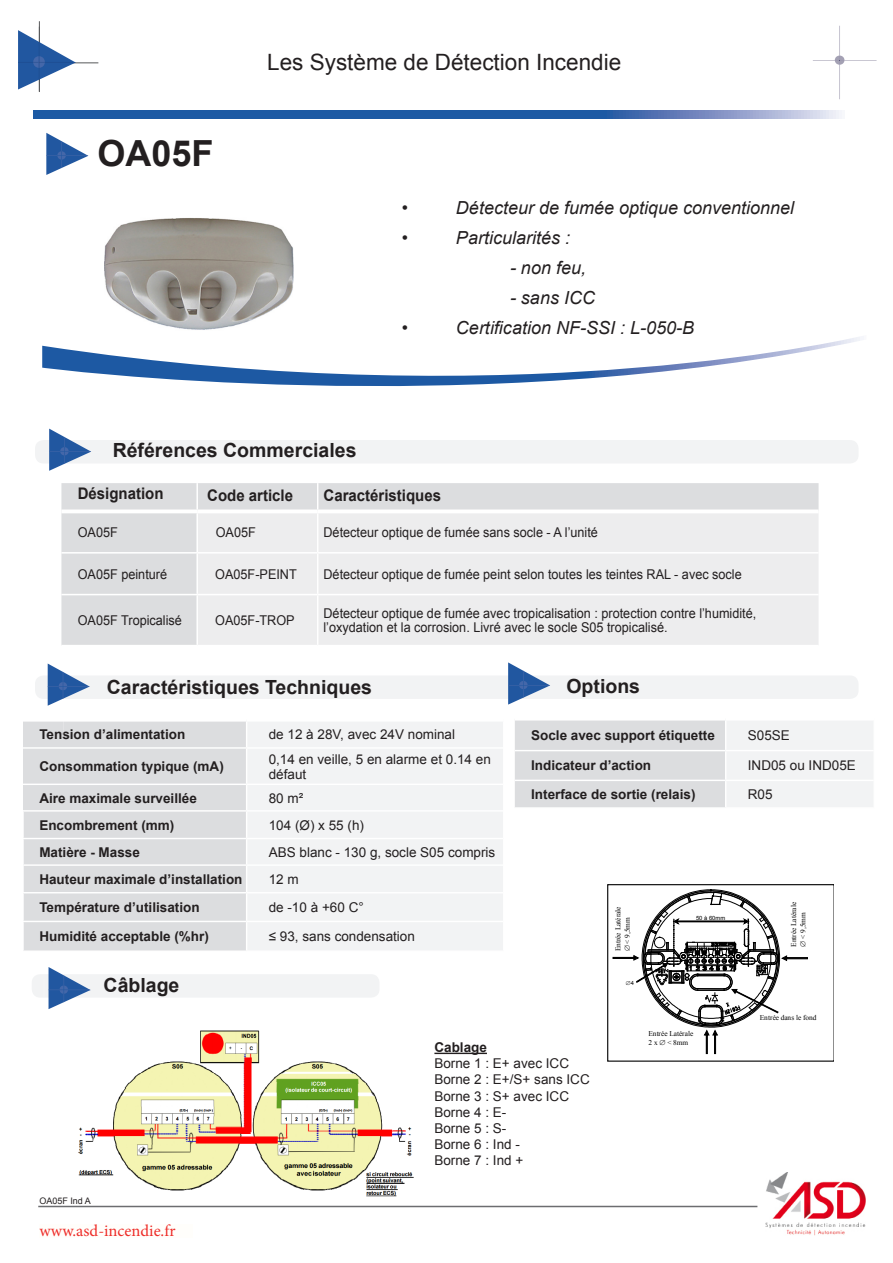
<style>
.page{position:relative;width:893px;height:1263px;background:#fff}
.page>*{position:absolute;margin:0;border:0;box-sizing:border-box;transform-origin:0 0}
.t1{font:700 36px "Arial";color:#231f20}
.t2{font:22.5px "Arial";color:#231f20}
.t3{font:700 19.5px "Arial";color:#231f20}
.t4{font:italic 18px "Arial";color:#231f20}
.t5{font:16.5px "Minion Pro";color:#ee2d29}
.t6{font:700 16.05px "Arial";color:#231f20;scale:.94 1}
.t7{font:13.5px/14.4px "Arial";color:#231f20;scale:.94 1}
.t8{font:13.5px/15px "Arial";color:#231f20}
.t9{font:700 13.5px "Arial";color:#231f20}
.t10{font:9px "Arial";color:#231f20}
.t11{font:7.35px/9.1px "Times New Roman";color:#000}
.t12{font:5.85px "Arial";color:#000}
</style>
<div class="page">
<hr style="left:39px;top:21px;width:1px;height:71px;background:#57585a">
<hr style="left:20px;top:62px;width:78px;height:1px;background:#57585a">
<svg style="left:18px;top:30px;width:58px;height:59px"></svg>
<svg style="left:34px;top:111px;width:808px;height:7px"></svg>
<svg style="left:46px;top:133px;width:42px;height:42px"></svg>
<svg style="left:813px;top:26px;width:63px;height:73px"></svg>
<div style="left:39px;top:1224px;width:153px;height:13px;background:#fffefb"></div>
<img style="left:765px;top:1172px;width:101px;height:64px">
<hr style="left:38px;top:1206px;width:719px;height:1px;background:#6c6d70">
<img style="left:104px;top:218px;width:189px;height:112px">
<div style="left:35px;top:440px;width:823px;height:23px;background:#f2f3f4;border-radius:9px"></div>
<hr style="left:45px;top:452px;width:55px;height:1px;background:#fff">
<svg style="left:42px;top:337px;width:818px;height:50px"></svg>
<div style="left:23px;top:722px;width:223px;height:228px;background:#dcdddf"></div>
<div style="left:248px;top:722px;width:255px;height:228px;background:#f2f3f4"></div>
<hr style="left:23px;top:747px;width:224px;height:2px;background:#fff">
<hr style="left:247px;top:747px;width:256px;height:2px;background:#fff">
<hr style="left:23px;top:783px;width:224px;height:2px;background:#fff">
<hr style="left:247px;top:783px;width:256px;height:2px;background:#fff">
<svg style="left:23px;top:721px;width:223px;height:1px"></svg>
<hr style="left:22px;top:810px;width:225px;height:2px;background:#fff">
<hr style="left:22px;top:812px;width:2px;height:26px;background:#fff">
<hr style="left:22px;top:838px;width:225px;height:1px;background:#fff">
<hr style="left:22px;top:839px;width:2px;height:25px;background:#fff">
<hr style="left:22px;top:864px;width:225px;height:2px;background:#fff">
<hr style="left:22px;top:866px;width:2px;height:26px;background:#fff">
<hr style="left:22px;top:892px;width:225px;height:1px;background:#fff">
<hr style="left:22px;top:893px;width:2px;height:28px;background:#fff">
<hr style="left:247px;top:892px;width:256px;height:1px;background:#fff">
<hr style="left:22px;top:921px;width:225px;height:1px;background:#fff">
<hr style="left:22px;top:922px;width:2px;height:28px;background:#fff">
<hr style="left:247px;top:921px;width:256px;height:1px;background:#fff">
<hr style="left:247px;top:810px;width:256px;height:2px;background:#fff">
<hr style="left:247px;top:838px;width:256px;height:1px;background:#fff">
<hr style="left:247px;top:864px;width:256px;height:2px;background:#fff">
<svg style="left:61px;top:483px;width:758px;height:162px"></svg>
<hr style="left:196px;top:513px;width:2px;height:39px;background:#fff">
<hr style="left:317px;top:513px;width:1px;height:39px;background:#fff">
<hr style="left:196px;top:554px;width:2px;height:40px;background:#fff">
<hr style="left:317px;top:554px;width:1px;height:40px;background:#fff">
<hr style="left:196px;top:595px;width:2px;height:50px;background:#fff">
<hr style="left:317px;top:595px;width:1px;height:50px;background:#fff">
<hr style="left:61px;top:552px;width:136px;height:2px;background:#fff">
<hr style="left:197px;top:552px;width:121px;height:2px;background:#fff">
<hr style="left:318px;top:552px;width:501px;height:2px;background:#fff">
<hr style="left:61px;top:594px;width:136px;height:1px;background:#fff">
<hr style="left:197px;top:594px;width:121px;height:1px;background:#fff">
<hr style="left:318px;top:594px;width:501px;height:1px;background:#fff">
<svg style="left:61px;top:509px;width:136px;height:4px"></svg>
<svg style="left:197px;top:509px;width:121px;height:4px"></svg>
<svg style="left:318px;top:509px;width:501px;height:4px"></svg>
<svg style="left:49px;top:429px;width:42px;height:42px"></svg>
<div style="left:35px;top:675px;width:823px;height:24px;background:#f2f3f4;border-radius:9px"></div>
<hr style="left:63px;top:680px;width:1px;height:57px;background:#fff">
<svg style="left:48px;top:663px;width:42px;height:43px"></svg>
<svg style="left:508px;top:662px;width:42px;height:43px"></svg>
<svg style="left:515px;top:720px;width:358px;height:88px"></svg>
<div style="left:32px;top:974px;width:347px;height:23px;background:#f2f3f4;border-radius:9px"></div>
<svg style="left:35px;top:967px;width:56px;height:42px"></svg>
<svg style="left:613px;top:889px;width:195px;height:165px"></svg>
<div style="left:607px;top:884px;width:227px;height:177px;border:1px solid #000"></div>
<hr style="left:434px;top:1053px;width:53px;height:1px;background:#231f20">
<img style="left:78px;top:1030px;width:336px;height:166px">
<p class="t1" style="left:97px;top:130px;width:118px">OA05F</p>
<h2 class="t2" style="left:267px;top:48px;width:355px">Les Système de Détection Incendie</h2>
<p class="t4" style="left:402px;top:196px;width:8px">•</p>
<p class="t4" style="left:456px;top:196px;width:340px">Détecteur de fumée optique conventionnel</p>
<p class="t4" style="left:402px;top:226px;width:8px">•</p>
<p class="t4" style="left:456px;top:226px;width:116px">Particularités :</p>
<p class="t4" style="left:510px;top:256px;width:78px">- non feu,</p>
<p class="t4" style="left:510px;top:286px;width:87px">- sans ICC</p>
<p class="t4" style="left:402px;top:316px;width:8px">•</p>
<p class="t4" style="left:456px;top:316px;width:240px">Certification NF-SSI : L-050-B</p>
<p class="t3" style="left:113px;top:437px;width:245px">Références Commerciales</p>
<p class="t6" style="left:78px;top:483px;width:93px">Désignation</p>
<p class="t6" style="left:207px;top:485px;width:93px">Code article</p>
<p class="t6" style="left:323px;top:485px;width:127px">Caractéristiques</p>
<p class="t7" style="left:78px;top:525px;width:44px">OA05F</p>
<p class="t7" style="left:216px;top:525px;width:44px">OA05F</p>
<p class="t7" style="left:323px;top:525px;width:293px">Détecteur optique de fumée sans socle - A l’unité</p>
<p class="t7" style="left:78px;top:567px;width:97px">OA05F peinturé</p>
<p class="t7" style="left:215px;top:567px;width:88px">OA05F-PEINT</p>
<p class="t7" style="left:323px;top:567px;width:446px">Détecteur optique de fumée peint selon toutes les teintes RAL - avec socle</p>
<p class="t7" style="left:78px;top:613px;width:112px">OA05F Tropicalisé</p>
<p class="t7" style="left:215px;top:613px;width:86px">OA05F-TROP</p>
<p class="t7" style="left:323px;top:606px;width:462px">Détecteur optique de fumée avec tropicalisation : protection contre l’humidité, l’oxydation et la corrosion. Livré avec le socle S05 tropicalisé.</p>
<p class="t3" style="left:107px;top:674px;width:267px">Caractéristiques Techniques</p>
<p class="t3" style="left:566px;top:673px;width:75px">Options</p>
<p class="t9" style="left:531px;top:726px;width:185px">Socle avec support étiquette</p>
<p class="t8" style="left:748px;top:727px;width:44px">S05SE</p>
<p class="t9" style="left:531px;top:757px;width:122px">Indicateur d’action</p>
<p class="t8" style="left:748px;top:758px;width:110px">IND05 ou IND05E</p>
<p class="t9" style="left:531px;top:785px;width:166px">Interface de sortie (relais)</p>
<p class="t8" style="left:748px;top:787px;width:26px">R05</p>
<p class="t9" style="left:39px;top:725px;width:148px">Tension d’alimentation</p>
<p class="t8" style="left:269px;top:727px;width:188px">de 12 à 28V, avec 24V nominal</p>
<p class="t9" style="left:39px;top:757px;width:186px">Consommation typique (mA)</p>
<p class="t8" style="left:269px;top:751px;width:224px">0,14 en veille, 5 en alarme et 0.14 en défaut</p>
<p class="t9" style="left:39px;top:789px;width:159px">Aire maximale surveillée</p>
<p class="t8" style="left:269px;top:790px;width:36px">80 m²</p>
<p class="t9" style="left:39px;top:816px;width:137px">Encombrement (mm)</p>
<p class="t8" style="left:269px;top:817px;width:97px">104 (Ø) x 55 (h)</p>
<p class="t9" style="left:39px;top:843px;width:102px">Matière - Masse</p>
<p class="t8" style="left:269px;top:845px;width:228px">ABS blanc - 130 g, socle S05 compris</p>
<p class="t9" style="left:39px;top:870px;width:205px">Hauteur maximale d’installation</p>
<p class="t8" style="left:269px;top:872px;width:32px">12 m</p>
<p class="t9" style="left:39px;top:898px;width:162px">Température d’utilisation</p>
<p class="t8" style="left:269px;top:900px;width:97px">de -10 à +60 C°</p>
<p class="t9" style="left:39px;top:927px;width:171px">Humidité acceptable (%hr)</p>
<p class="t8" style="left:269px;top:929px;width:148px">≤ 93, sans condensation</p>
<p class="t11" style="left:789px;top:947px;width:46px;rotate:-90deg">Entrée Latérale ∅ &lt; 9,5mm</p>
<p class="t11" style="left:613px;top:951px;width:46px;rotate:-90deg">Entrée Latérale ∅ &lt; 9,5mm</p>
<p class="t12" style="left:696px;top:914px;width:31px">50 à 60mm</p>
<p class="t3" style="left:104px;top:972px;width:77px">Câblage</p>
<p class="t10" style="left:39px;top:1195px;width:53px">OA05F Ind A</p>
<p class="t5" style="left:39px;top:1219px;width:138px">www.asd-incendie.fr</p>
<p class="t9" style="left:434px;top:1038px;width:54px">Cablage</p>
<p class="t8" style="left:434px;top:1056px;width:136px">Borne 1 : E+ avec ICC</p>
<p class="t8" style="left:434px;top:1072px;width:157px">Borne 2 : E+/S+ sans ICC</p>
<p class="t8" style="left:434px;top:1088px;width:136px">Borne 3 : S+ avec ICC</p>
<p class="t8" style="left:434px;top:1105px;width:74px">Borne 4 : E-</p>
<p class="t8" style="left:434px;top:1121px;width:74px">Borne 5 : S-</p>
<p class="t8" style="left:434px;top:1137px;width:87px">Borne 6 : Ind -</p>
<p class="t8" style="left:434px;top:1153px;width:90px">Borne 7 : Ind +</p>
<p class="t12" style="left:626px;top:979px;width:10px">∅4</p>
<p class="t11" style="left:648px;top:1029px;width:46px">Entrée Latérale<br>2 x ∅ &lt; 8mm</p>
<p class="t11" style="left:760px;top:1013px;width:58px">Entrée dans le fond</p>
</div>
